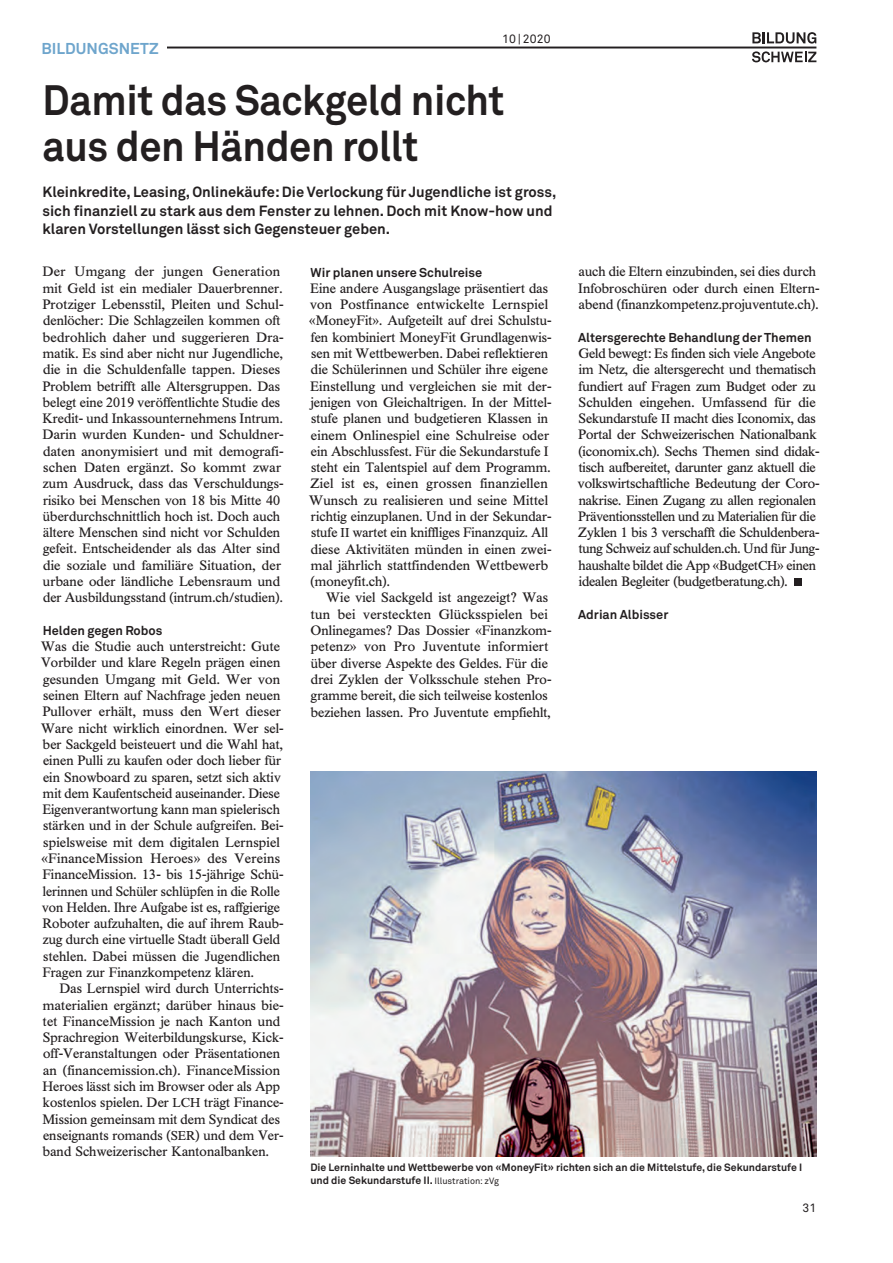
<style>
.page{position:relative;width:893px;height:1263px;background:#fff}
.page>*{position:absolute;margin:0;border:0;box-sizing:border-box;transform-origin:0 0}
.t1{font:700 42px/45.8px "Akkurat Pro";letter-spacing:-.01em;color:#231f20;scale:.95 1}
.t2{font:700 15.6px "Akkurat Pro";letter-spacing:.005em;color:#6ea5cc}
.t3{font:700 14.7px/18.3px "Akkurat Pro";color:#231f20}
.t4{font:13.5px/16.4px "Times BQ";letter-spacing:.005em;color:#231f20}
.t5{font:700 12.75px "Akkurat Pro";color:#231f20}
.t6{font:12.15px "Akkurat Pro";letter-spacing:.01em;color:#231f20}
.t7{font:700 10.5px/13.2px "Akkurat Pro";color:#231f20}
.s1{font-size:12.75px}
.s2{font-weight:400;font-size:9px}
</style>
<div class="page">
<hr style="left:43px;top:47px;width:773px;height:1px;background:#231f20">
<svg style="left:752px;top:51px;width:64px;height:11px"></svg>
<svg style="left:752px;top:32px;width:64px;height:12px"></svg>
<div style="left:33px;top:33px;width:134px;height:29px;background:#fff"></div>
<img style="left:310px;top:771px;width:506px;height:386px">
<div style="left:794px;top:579px;width:7px;height:7px;background:#231f20"></div>
<p class="t2" style="left:41px;top:39px;width:119px">BILDUNGSNETZ</p>
<p class="t6" style="left:502px;top:32px;width:50px">10 | 2020</p>
<h1 class="t1" style="left:43px;top:77px;width:488px">Damit das Sackgeld nicht aus den Händen rollt</h1>
<p class="t3" style="left:43px;top:183px;width:515px">Kleinkredite, Leasing, Onlinekäufe: Die Verlockung für Jugendliche ist gross, sich finanziell zu stark aus dem Fenster zu lehnen. Doch mit Know-how und klaren Vorstellungen lässt sich Gegensteuer geben.</p>
<p class="t4" style="left:42px;top:264px;width:243px">Der Umgang der jungen Generation mit Geld ist ein medialer Dauerbrenner.<br>Protziger Lebensstil, Pleiten und Schul&shy;denlöcher: Die Schlagzeilen kommen oft bedrohlich daher und suggerieren Dra&shy;matik. Es sind aber nicht nur Jugendliche, die in die Schuldenfalle tappen. Dieses Problem betrifft alle Altersgruppen. Das belegt eine 2019 veröffentlichte Studie des Kredit- und Inkassounternehmens Intrum.<br>Darin wurden Kunden- und Schuldner&shy;daten anonymisiert und mit demografi&shy;schen Daten ergänzt. So kommt zwar zum Ausdruck, dass das Verschuldungs&shy;risiko bei Menschen von 18 bis Mitte 40 überdurchschnittlich hoch ist. Doch auch ältere Menschen sind nicht vor Schulden gefeit. Entscheidender als das Alter sind die soziale und familiäre Situation, der urbane oder ländliche Lebensraum und der Ausbildungsstand (intrum.ch/studien).</p>
<p class="t5" style="left:43px;top:622px;width:121px">Helden gegen Robos</p>
<p class="t4" style="left:41px;top:638px;width:244px">Was die Studie auch unterstreicht: Gute Vorbilder und klare Regeln prägen einen gesunden Umgang mit Geld. Wer von seinen Eltern auf Nachfrage jeden neuen Pullover erhält, muss den Wert dieser Ware nicht wirklich einordnen. Wer sel&shy;ber Sackgeld beisteuert und die Wahl hat, einen Pulli zu kaufen oder doch lieber für ein Snowboard zu sparen, setzt sich aktiv mit dem Kaufentscheid auseinander. Diese Eigenverantwortung kann man spielerisch stärken und in der Schule aufgreifen. Bei&shy;spielsweise mit dem digitalen Lernspiel «FinanceMission Heroes» des Vereins FinanceMission. 13- bis 15-jährige Schü&shy;lerinnen und Schüler schlüpfen in die Rolle von Helden. Ihre Aufgabe ist es, raffgierige Roboter aufzuhalten, die auf ihrem Raub&shy;zug durch eine virtuelle Stadt überall Geld stehlen. Dabei müssen die Jugendlichen Fragen zur Finanzkompetenz klären.</p>
<p class="t4" style="left:42px;top:980px;width:243px;text-indent:17px">Das Lernspiel wird durch Unterrichts&shy;materialien ergänzt; darüber hinaus bie&shy;tet FinanceMission je nach Kanton und Sprachregion Weiterbildungskurse, Kick&shy;off-Veranstaltungen oder Präsentationen an (financemission.ch). FinanceMission Heroes lässt sich im Browser oder als App kostenlos spielen. Der <span class="s1">LCH</span> trägt Finance-Mission gemeinsam mit dem Syndicat des enseignants romands (<span class="s1">SER</span>) und dem Ver&shy;band Schweizerischer Kantonalbanken.</p>
<p class="t5" style="left:311px;top:264px;width:173px">Wir planen unsere Schulreise</p>
<p class="t4" style="left:309px;top:280px;width:244px">Eine andere Ausgangslage präsentiert das von Postfinance entwickelte Lernspiel «MoneyFit». Aufgeteilt auf drei Schulstu&shy;fen kombiniert MoneyFit Grundlagenwis&shy;sen mit Wettbewerben. Dabei reflektieren die Schülerinnen und Schüler ihre eigene Einstellung und vergleichen sie mit der&shy;jenigen von Gleichaltrigen. In der Mittel&shy;stufe planen und budgetieren Klassen in einem Onlinespiel eine Schulreise oder ein Abschlussfest. Für die Sekundarstufe I steht ein Talentspiel auf dem Programm.<br>Ziel ist es, einen grossen finanziellen Wunsch zu realisieren und seine Mittel richtig einzuplanen. Und in der Sekundar&shy;stufe <span class="s1">II</span> wartet ein kniffliges Finanzquiz. All diese Aktivitäten münden in einen zwei&shy;mal jährlich stattfindenden Wettbewerb (moneyfit.ch).</p>
<p class="t4" style="left:310px;top:590px;width:243px;text-indent:16px">Wie viel Sackgeld ist angezeigt? Was tun bei versteckten Glücksspielen bei Onlinegames? Das Dossier «Finanzkom&shy;petenz» von Pro Juventute informiert über diverse Aspekte des Geldes. Für die drei Zyklen der Volksschule stehen Pro&shy;gramme bereit, die sich teilweise kostenlos beziehen lassen. Pro Juventute empfiehlt,</p>
<p class="t4" style="left:578px;top:264px;width:243px">auch die Eltern einzubinden, sei dies durch<br>Infobroschüren oder durch einen Eltern&shy;abend (finanzkompetenz.projuventute.ch).</p>
<p class="t5" style="left:578px;top:329px;width:235px">Altersgerechte Behandlung der Themen</p>
<p class="t4" style="left:578px;top:345px;width:243px">Geld bewegt: Es finden sich viele Angebote im Netz, die altersgerecht und thematisch fundiert auf Fragen zum Budget oder zu Schulden eingehen. Umfassend für die Sekundarstufe <span class="s1">II</span> macht dies Iconomix, das Portal der Schweizerischen Nationalbank (iconomix.ch). Sechs Themen sind didak&shy;tisch aufbereitet, darunter ganz aktuell die volkswirtschaftliche Bedeutung der Coro&shy;nakrise. Einen Zugang zu allen regionalen Präventionsstellen und zu Materialien für die Zyklen 1 bis 3 verschafft die Schuldenbera&shy;tung Schweiz auf schulden.ch. Und für Jung&shy;haushalte bildet die App «Budget<span class="s1">CH</span>» einen idealen Begleiter (budgetberatung.ch).</p>
<p class="t5" style="left:578px;top:606px;width:92px">Adrian Albisser</p>
<p class="t7" style="left:310px;top:1160px;width:493px">Die Lerninhalte und Wettbewerbe von «MoneyFit» richten sich an die Mittelstufe, die Sekundarstufe I und die Sekundarstufe II. <span class="s2">Illustration: zVg</span></p>
<p class="t6" style="left:802px;top:1200px;width:15px">31</p>
</div>
